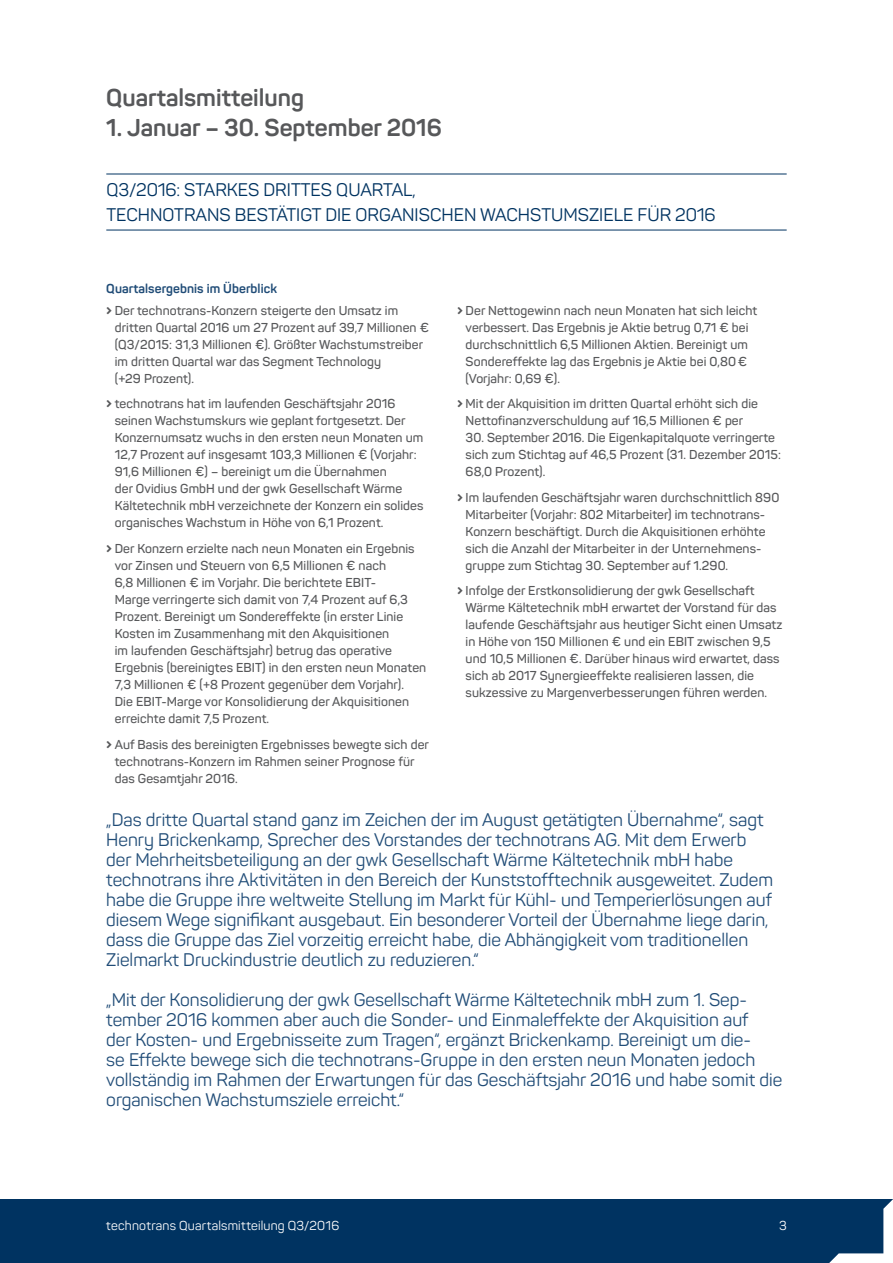
<style>
.page{position:relative;width:893px;height:1263px;background:#fff}
.page>*{position:absolute;margin:0;border:0;box-sizing:border-box;transform-origin:0 0}
.t1{font:700 24px "Panton";color:#57585a}
.t2{font:18px/20px "Panton";color:#204c77}
.t3{font:18px/25.5px "Panton";color:#003361}
.t4{font:600 12.75px/17px "Panton";letter-spacing:.005em;color:#57585a}
.t5{font:12.75px "Panton";letter-spacing:.015em;color:#fff}
.s1{font-weight:700;color:#204c77}
.s2{font-weight:700;font-size:16.5px}
</style>
<div class="page">
<div style="left:0;top:1199px;width:893px;height:64px;background:#003361"></div>
<svg style="left:829px;top:1199px;width:64px;height:64px"></svg>
<hr style="left:106px;top:174px;width:681px;height:1px;background:#003361">
<hr style="left:106px;top:230px;width:681px;height:1px;background:#003361">
<h1 class="t1" style="left:106px;top:83px;width:199px">Quartalsmitteilung</h1>
<h1 class="t1" style="left:106px;top:113px;width:337px">1. Januar – 30. September 2016</h1>
<h2 class="t3" style="left:106px;top:176px;width:611px">Q3/2016: STARKES DRITTES QUARTAL,<br>TECHNOTRANS BESTÄTIGT DIE ORGANISCHEN WACHSTUMSZIELE FÜR 2016</h2>
<p class="t4" style="left:106px;top:278px;width:293px;line-height:21.3px"><span class="s1">Quartalsergebnis im Überblick<br></span><span class="s2">›</span> Der technotrans-Konzern steigerte den Umsatz im</p>
<p class="t4" style="left:115px;top:319px;width:316px">dritten Quartal 2016 um 27 Prozent auf 39,7 Millionen € (Q3/2015: 31,3 Millionen €). Größter Wachstumstreiber im dritten Quartal war das Segment Technology<br>(+29 Prozent).</p>
<p class="t4" style="left:115px;top:395px;width:310px;text-indent:-9px"><span class="s2">›</span> technotrans hat im laufenden Geschäftsjahr 2016 seinen Wachstumskurs wie geplant fortgesetzt. Der Konzernumsatz wuchs in den ersten neun Monaten um 12,7 Prozent auf insgesamt 103,3 Millionen € (Vorjahr:<br>91,6 Millionen €) – bereinigt um die Übernahmen<br>der Ovidius GmbH und der gwk Gesellschaft Wärme Kältetechnik mbH verzeichnete der Konzern ein solides organisches Wachstum in Höhe von 6,1 Prozent.</p>
<p class="t4" style="left:115px;top:540px;width:313px;text-indent:-9px"><span class="s2">›</span> Der Konzern erzielte nach neun Monaten ein Ergebnis vor Zinsen und Steuern von 6,5 Millionen € nach<br>6,8 Millionen € im Vorjahr. Die berichtete EBIT-<br>Marge verringerte sich damit von 7,4 Prozent auf 6,3<br>Prozent. Bereinigt um Sondereffekte (in erster Linie Kosten im Zusammenhang mit den Akquisitionen<br>im laufenden Geschäftsjahr) betrug das operative Ergebnis (bereinigtes EBIT) in den ersten neun Monaten 7,3 Millionen € (+8 Prozent gegenüber dem Vorjahr).<br>Die EBIT-Marge vor Konsolidierung der Akquisitionen erreichte damit 7,5 Prozent.</p>
<p class="t4" style="left:115px;top:735px;width:316px;text-indent:-9px"><span class="s2">›</span> Auf Basis des bereinigten Ergebnisses bewegte sich der technotrans-Konzern im Rahmen seiner Prognose für das Gesamtjahr 2016.</p>
<p class="t4" style="left:466px;top:302px;width:293px;text-indent:-9px"><span class="s2">›</span> Der Nettogewinn nach neun Monaten hat sich leicht verbessert. Das Ergebnis je Aktie betrug 0,71 € bei durchschnittlich 6,5 Millionen Aktien. Bereinigt um Sondereffekte lag das Ergebnis je Aktie bei 0,80€ (Vorjahr: 0,69 €).</p>
<p class="t4" style="left:457px;top:395px;width:302px;text-align:center"><span class="s2">›</span> Mit der Akquisition im dritten Quartal erhöht sich die<br>Nettofinanzverschuldung auf 16,5 Millionen € per</p>
<p class="t4" style="left:466px;top:429px;width:317px">30. September 2016. Die Eigenkapitalquote verringerte sich zum Stichtag auf 46,5 Prozent (31. Dezember 2015:<br>68,0 Prozent).</p>
<p class="t4" style="left:466px;top:489px;width:315px;text-indent:-9px"><span class="s2">›</span> Im laufenden Geschäftsjahr waren durchschnittlich 890<br>Mitarbeiter (Vorjahr: 802 Mitarbeiter) im technotrans-Konzern beschäftigt. Durch die Akquisitionen erhöhte sich die Anzahl der Mitarbeiter in der Unternehmens&shy;gruppe zum Stichtag 30. September auf 1.290.</p>
<p class="t4" style="left:466px;top:582px;width:318px;text-indent:-9px"><span class="s2">›</span> Infolge der Erstkonsolidierung der gwk Gesellschaft Wärme Kältetechnik mbH erwartet der Vorstand für das laufende Geschäftsjahr aus heutiger Sicht einen Umsatz in Höhe von 150 Millionen € und ein EBIT zwischen 9,5 und 10,5 Millionen €. Darüber hinaus wird erwartet, dass sich ab 2017 Synergieeffekte realisieren lassen, die sukzessive zu Margenverbesserungen führen werden.</p>
<p class="t2" style="left:106px;top:810px;width:668px">„Das dritte Quartal stand ganz im Zeichen der im August getätigten Übernahme“, sagt Henry Brickenkamp, Sprecher des Vorstandes der technotrans AG. Mit dem Erwerb der Mehrheitsbeteiligung an der gwk Gesellschaft Wärme Kältetechnik mbH habe technotrans ihre Aktivitäten in den Bereich der Kunststofftechnik ausgeweitet. Zudem habe die Gruppe ihre weltweite Stellung im Markt für Kühl- und Temperierlösungen auf diesem Wege signifikant ausgebaut. Ein besonderer Vorteil der Übernahme liege darin, dass die Gruppe das Ziel vorzeitig erreicht habe, die Abhängigkeit vom traditionellen Zielmarkt Druckindustrie deutlich zu reduzieren.“</p>
<p class="t2" style="left:106px;top:989px;width:677px">„Mit der Konsolidierung der gwk Gesellschaft Wärme Kältetechnik mbH zum 1. Sep&shy;tember 2016 kommen aber auch die Sonder- und Einmaleffekte der Akquisition auf<br>der Kosten- und Ergebnisseite zum Tragen“, ergänzt Brickenkamp. Bereinigt um die-<br>se Effekte bewege sich die technotrans-Gruppe in den ersten neun Monaten jedoch vollständig im Rahmen der Erwartungen für das Geschäftsjahr 2016 und habe somit die organischen Wachstumsziele erreicht.“</p>
<p class="t5" style="left:106px;top:1217px;width:234px">technotrans Quartalsmitteilung Q3/2016</p>
<p class="t5" style="left:779px;top:1217px;width:9px">3</p>
</div>
